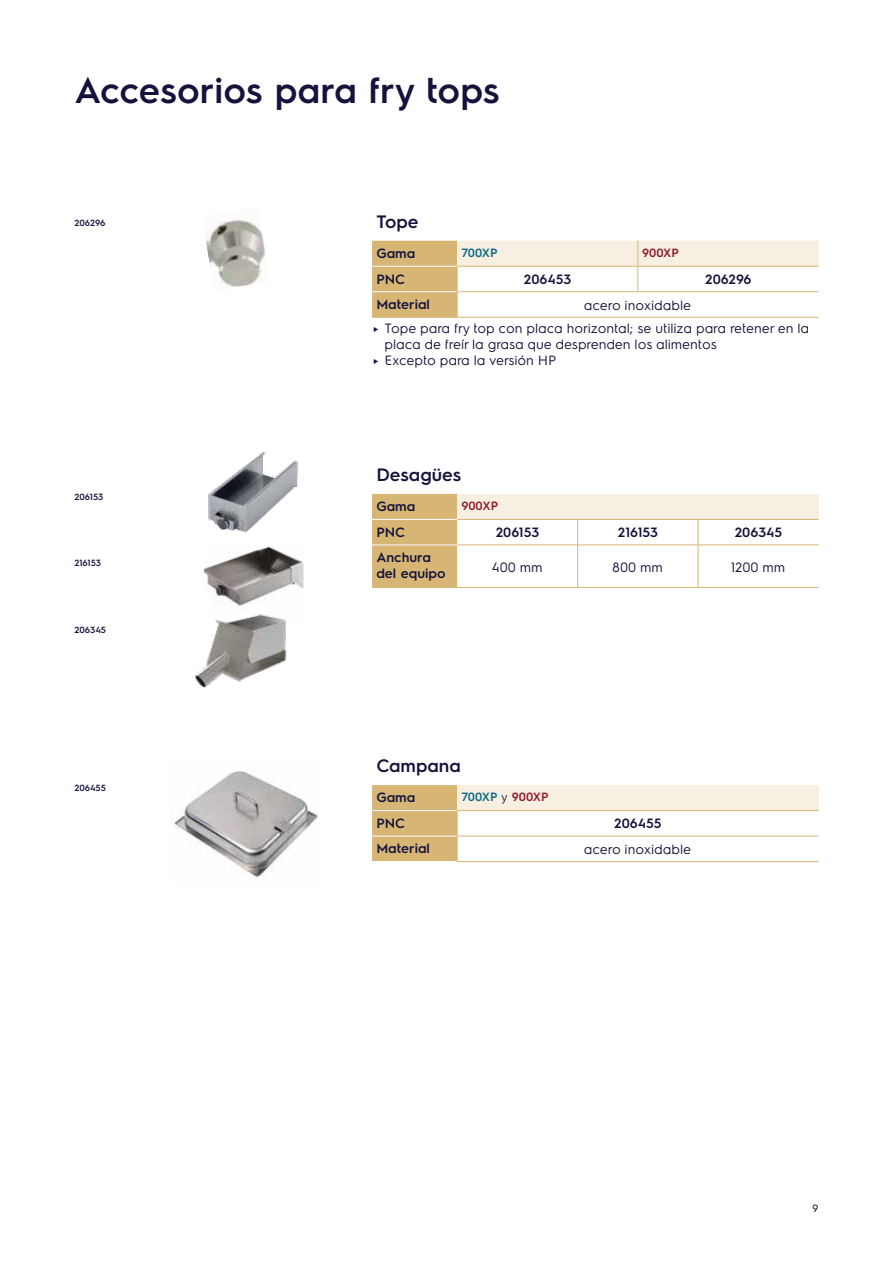
<style>
.page{position:relative;width:893px;height:1263px;background:#fff}
.page>*{position:absolute;margin:0;border:0;box-sizing:border-box;transform-origin:0 0}
.t1{font:600 36px "Electrolux Sans";color:#14133b}
.t2{font:600 18px "Electrolux Sans";color:#14133b}
.t3{font:13.5px/22.6px "Electrolux Sans";color:#14133b}
.t4{font:600 13.5px/16.2px "Electrolux Sans";color:#14133b}
.t5{font:600 12px "Electrolux Sans";color:#096a86}
.t6{font:600 12px "Electrolux Sans";color:#90172c}
.t7{font:10.5px "Electrolux Sans";color:#000}
.t8{font:600 9px "Electrolux Sans";color:#161741}
.s1{font-weight:400;color:#161741}
.s2{color:#90172c}
</style>
<div class="page">
<hr style="left:372px;top:317px;width:85px;height:1px;background:#d7b574">
<hr style="left:457px;top:317px;width:181px;height:1px;background:#d7b574">
<hr style="left:638px;top:317px;width:181px;height:1px;background:#d7b574">
<svg style="left:372px;top:241px;width:447px;height:76px"></svg>
<img style="left:205px;top:219px;width:60px;height:68px">
<img style="left:208px;top:452px;width:91px;height:80px">
<img style="left:204px;top:546px;width:99px;height:44px">
<img style="left:194px;top:590px;width:93px;height:98px">
<div style="left:372px;top:494px;width:85px;height:93px;background:#d7b574"></div>
<div style="left:457px;top:494px;width:362px;height:25px;background:#f7efe1"></div>
<hr style="left:372px;top:519px;width:85px;height:1px;background:#fff">
<hr style="left:457px;top:587px;width:121px;height:1px;background:#d7b574">
<hr style="left:578px;top:587px;width:120px;height:1px;background:#d7b574">
<hr style="left:698px;top:587px;width:121px;height:1px;background:#d7b574">
<hr style="left:577px;top:545px;width:1px;height:42px;background:#d7b574">
<hr style="left:698px;top:545px;width:1px;height:42px;background:#d7b574">
<hr style="left:698px;top:519px;width:121px;height:1px;background:#d7b574">
<hr style="left:578px;top:519px;width:120px;height:1px;background:#d7b574">
<svg style="left:698px;top:520px;width:1px;height:25px"></svg>
<hr style="left:457px;top:519px;width:121px;height:1px;background:#d7b574">
<svg style="left:577px;top:520px;width:1px;height:25px"></svg>
<hr style="left:457px;top:545px;width:121px;height:1px;background:#d7b574">
<hr style="left:578px;top:545px;width:120px;height:1px;background:#d7b574">
<hr style="left:698px;top:545px;width:121px;height:1px;background:#d7b574">
<hr style="left:372px;top:545px;width:85px;height:1px;background:#fff">
<hr style="left:372px;top:587px;width:85px;height:1px;background:#d7b574">
<div style="left:457px;top:785px;width:362px;height:25px;background:#f7efe1"></div>
<hr style="left:457px;top:810px;width:362px;height:1px;background:#d7b574">
<hr style="left:457px;top:861px;width:362px;height:1px;background:#d7b574">
<hr style="left:457px;top:836px;width:362px;height:1px;background:#d7b574">
<svg style="left:372px;top:785px;width:86px;height:76px;background:#d8b778"></svg>
<img style="left:174px;top:771px;width:144px;height:107px">
<h1 class="t1" style="left:74px;top:66px;width:427px">Accesorios para fry tops</h1>
<p class="t8" style="left:74px;top:217px;width:32px">206296</p>
<p class="t8" style="left:74px;top:490px;width:31px">206153</p>
<p class="t8" style="left:74px;top:557px;width:28px">216153</p>
<p class="t8" style="left:74px;top:624px;width:33px">206345</p>
<p class="t8" style="left:74px;top:782px;width:33px">206455</p>
<h2 class="t2" style="left:376px;top:209px;width:44px">Tope</h2>
<p class="t4" style="left:376px;top:244px;width:41px">Gama</p>
<p class="t5" style="left:461px;top:244px;width:38px">700XP</p>
<p class="t6" style="left:642px;top:244px;width:38px">900XP</p>
<p class="t4" style="left:376px;top:270px;width:30px">PNC</p>
<p class="t4" style="left:524px;top:270px;width:49px">206453</p>
<p class="t4" style="left:705px;top:270px;width:48px">206296</p>
<p class="t4" style="left:376px;top:295px;width:55px">Material</p>
<p class="t3" style="left:372px;top:293px;width:439px;text-indent:212px">acero inoxidable<br>► Tope para fry top con placa horizontal; se utiliza para retener en la</p>
<p class="t3" style="left:372px;top:335px;width:347px;line-height:16.2px;text-indent:13px">placa de freír la grasa que desprenden los alimentos ► Excepto para la versión HP</p>
<h2 class="t2" style="left:376px;top:462px;width:86px">Desagües</h2>
<p class="t4" style="left:376px;top:497px;width:41px">Gama</p>
<p class="t6" style="left:461px;top:497px;width:38px">900XP</p>
<p class="t4" style="left:376px;top:523px;width:30px">PNC</p>
<p class="t4" style="left:496px;top:523px;width:45px">206153</p>
<p class="t4" style="left:618px;top:523px;width:42px">216153</p>
<p class="t4" style="left:735px;top:523px;width:49px">206345</p>
<p class="t4" style="left:376px;top:548px;width:71px">Anchura del equipo</p>
<p class="t3" style="left:492px;top:555px;width:52px">400 mm</p>
<p class="t3" style="left:613px;top:555px;width:52px">800 mm</p>
<p class="t3" style="left:731px;top:555px;width:56px">1200 mm</p>
<h2 class="t2" style="left:376px;top:753px;width:86px">Campana</h2>
<p class="t4" style="left:376px;top:789px;width:41px">Gama</p>
<p class="t5" style="left:461px;top:788px;width:89px">700XP <span class="s1">y</span> <span class="s2">900XP</span></p>
<p class="t4" style="left:376px;top:814px;width:30px">PNC</p>
<p class="t4" style="left:614px;top:814px;width:49px">206455</p>
<p class="t4" style="left:376px;top:840px;width:55px">Material</p>
<p class="t3" style="left:584px;top:837px;width:109px">acero inoxidable</p>
<p class="t7" style="left:813px;top:1201px;width:8px">9</p>
</div>
